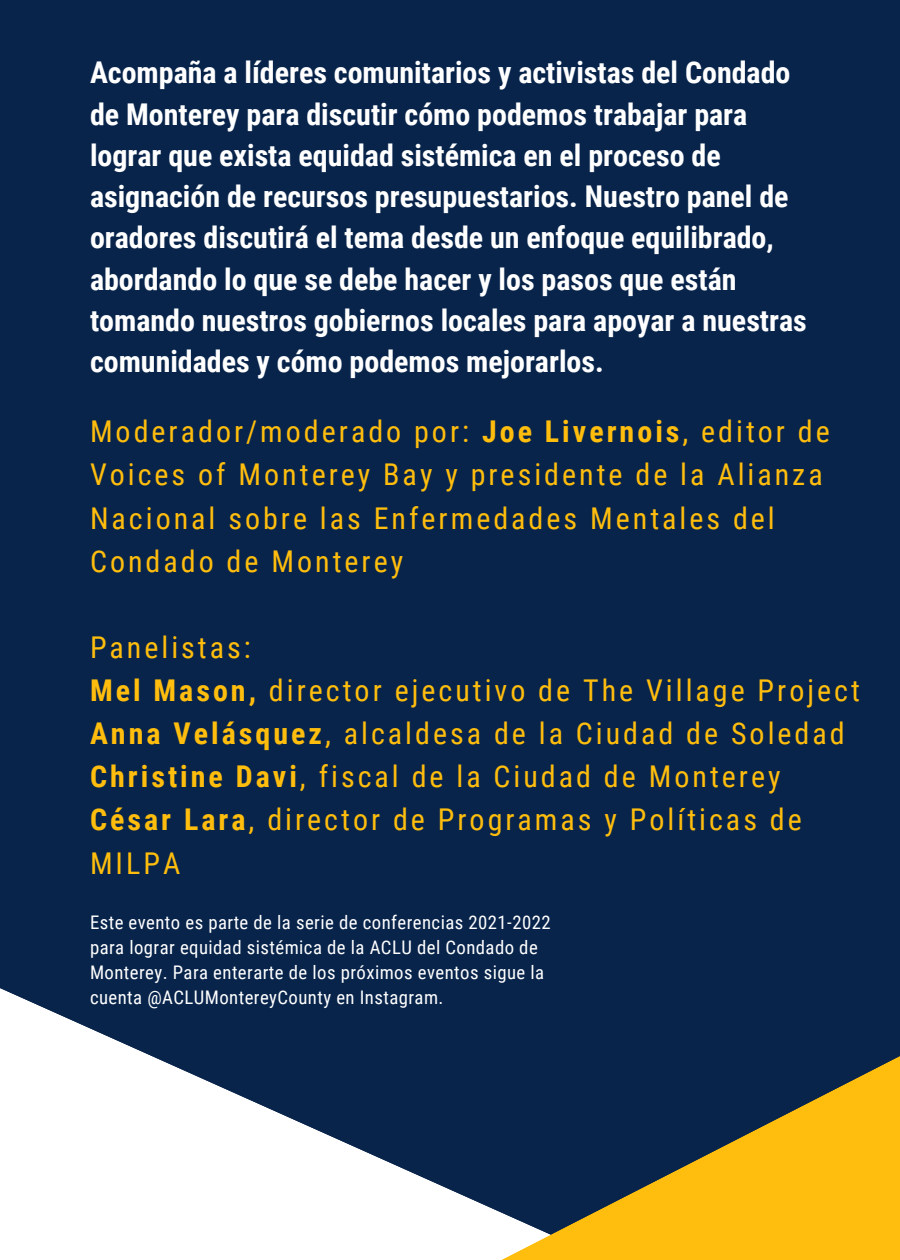
<style>
.page{position:relative;width:900px;height:1260px;background:#08244b}
.page>*{position:absolute;margin:0;border:0;box-sizing:border-box;transform-origin:0 0}
.t1{font:700 30px/41.2px "Roboto Condensed";color:#fff}
.t2{font:30px/43px "Roboto Condensed";letter-spacing:.1em;color:#ffbd0d}
.t3{font:18.75px/25px "Roboto Condensed";letter-spacing:.025em;color:#fff}
.s1{font-weight:700}
</style>
<div class="page">
<svg style="left:0;top:988px;width:260px;height:272px;fill:#fff"></svg>
<svg style="left:260px;top:1056px;width:640px;height:204px"></svg>
<p class="t1" style="left:90px;top:52px;width:718px">Acompaña a líderes comunitarios y activistas del Condado de Monterey para discutir cómo podemos trabajar para lograr que exista equidad sistémica en el proceso de asignación de recursos presupuestarios. Nuestro panel de oradores discutirá el tema desde un enfoque equilibrado, abordando lo que se debe hacer y los pasos que están tomando nuestros gobiernos locales para apoyar a nuestras comunidades y cómo podemos mejorarlos.</p>
<p class="t2" style="left:90px;top:411px;width:741px">Moderador/moderado por: <span class="s1">Joe Livernois</span>, editor de Voices of Monterey Bay y presidente de la Alianza Nacional sobre las Enfermedades Mentales del Condado de Monterey</p>
<p class="t2" style="left:90px;top:626px;width:162px">Panelistas:</p>
<p class="t2" style="left:90px;top:669px;width:771px"><span class="s1">Mel Mason,</span> director ejecutivo de The Village Project</p>
<p class="t2" style="left:90px;top:712px;width:756px"><span class="s1">Anna Velásquez</span>, alcaldesa de la Ciudad de Soledad</p>
<p class="t2" style="left:90px;top:756px;width:692px"><span class="s1">Christine Davi</span>, fiscal de la Ciudad de Monterey</p>
<p class="t2" style="left:90px;top:799px;width:713px"><span class="s1">César Lara</span>, director de Programas y Políticas de<br>MILPA</p>
<p class="t3" style="left:90px;top:910px;width:462px">Este evento es parte de la serie de conferencias 2021-2022 para lograr equidad sistémica de la ACLU del Condado de Monterey. Para enterarte de los próximos eventos sigue la cuenta @ACLUMontereyCounty en Instagram.</p>
</div>
